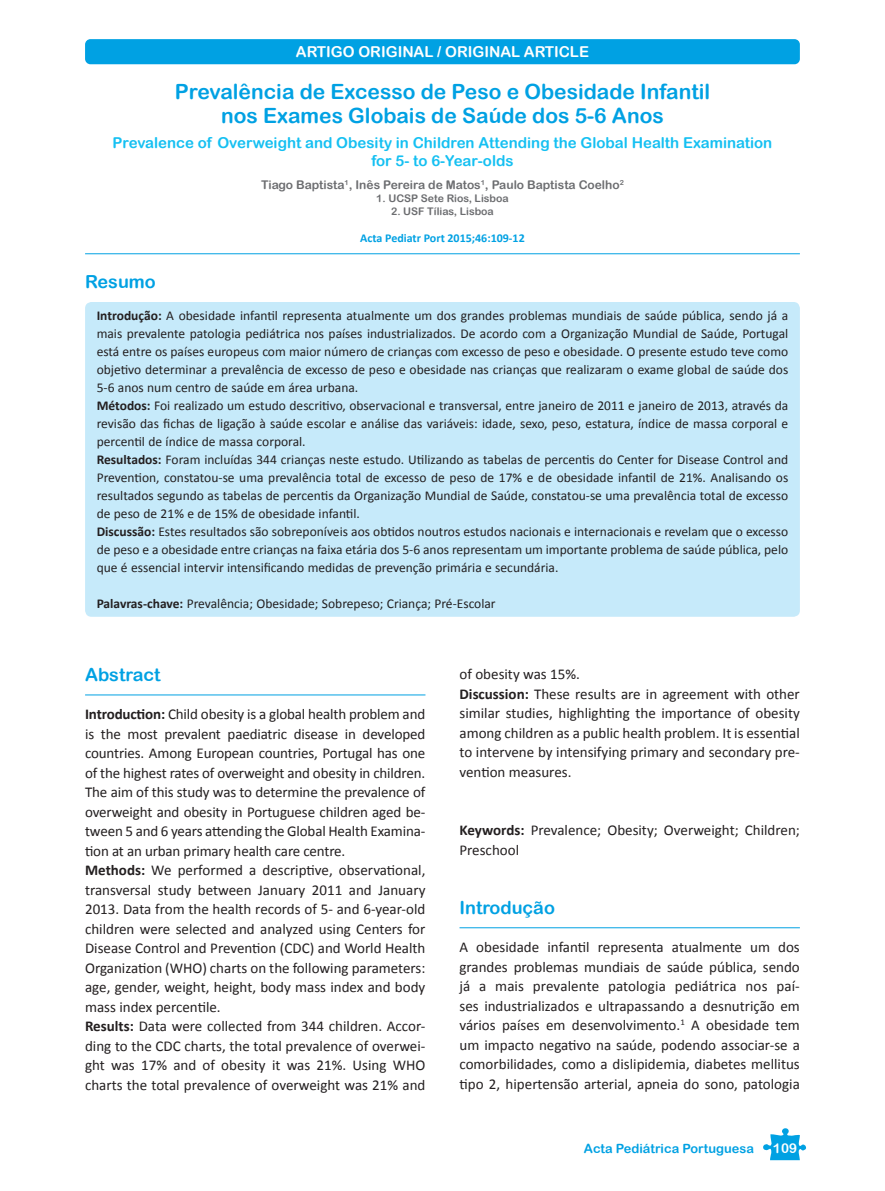
<style>
.page{position:relative;width:885px;height:1191px;background:#fff}
.page>*{position:absolute;margin:0;border:0;box-sizing:border-box;transform-origin:0 0}
.t1{font:21px/24px "Arial Rounded MT Bold";color:#00a1e3;text-align:center}
.t2{font:18px "Arial Rounded MT Bold";color:#00a1e3}
.t3{font:15px/19.5px "Calibri";color:#231f20}
.t4{font:15px/18px "Arial Rounded MT Bold";color:#15c0f2;text-align:center}
.t5{font:15px "Arial Rounded MT Bold";color:#fff}
.t6{font:13.5px/18px "Calibri";color:#231f20}
.t7{font:13.5px "Arial Rounded MT Bold";color:#fff}
.t8{font:12.75px "Arial Rounded MT Bold";color:#00a1e3}
.t9{font:12px "Arial Rounded MT Bold";color:#6c6d70}
.t10{font:700 12px "Calibri";color:#00a1e3}
.t11{font:10.5px "Arial Rounded MT Bold";color:#6c6d70}
.s1{font-weight:700}
</style>
<div class="page">
<div style="left:85px;top:39px;width:714px;height:25px;background:#00a1e3;border-radius:5px"></div>
<svg style="left:763px;top:1128px;width:43px;height:32px"></svg>
<hr style="left:85px;top:253px;width:714px;height:1px;background:#00a1e3">
<div style="left:85px;top:302px;width:714px;height:315px;background:#c6eafa;border-radius:6px"></div>
<hr style="left:85px;top:694px;width:340px;height:1px;background:#00a1e3">
<hr style="left:459px;top:927px;width:340px;height:1px;background:#00a1e3">
<p class="t5" style="left:296px;top:43px;width:294px">ARTIGO ORIGINAL / ORIGINAL ARTICLE</p>
<h1 class="t1" style="left:175px;top:79px;width:537px">Prevalência de Excesso de Peso e Obesidade Infantil nos Exames Globais de Saúde dos 5-6 Anos</h1>
<p class="t4" style="left:113px;top:134px;width:661px">Prevalence of Overweight and Obesity in Children Attending the Global Health Examination for 5- to 6-Year-olds</p>
<p class="t9" style="left:261px;top:178px;width:364px">Tiago Baptista<sup>1</sup>, Inês Pereira de Matos<sup>1</sup>, Paulo Baptista Coelho<sup>2</sup></p>
<p class="t11" style="left:376px;top:192px;width:134px">1. UCSP Sete Rios, Lisboa</p>
<p class="t11" style="left:391px;top:205px;width:104px">2. USF Tílias, Lisboa</p>
<p class="t10" style="left:360px;top:230px;width:166px">Acta Pediatr Port 2015;46:109-12</p>
<p class="t2" style="left:85px;top:271px;width:72px">Resumo</p>
<p class="t6" style="left:97px;top:306px;width:693px"><span class="s1">Introdução:</span> A obesidade infantil representa atualmente um dos grandes problemas mundiais de saúde pública, sendo já a mais prevalente patologia pediátrica nos países industrializados. De acordo com a Organização Mundial de Saúde, Portugal está entre os países europeus com maior número de crianças com excesso de peso e obesidade. O presente estudo teve como objetivo determinar a prevalência de excesso de peso e obesidade nas crianças que realizaram o exame global de saúde dos 5-6 anos num centro de saúde em área urbana.<br><span class="s1">Métodos:</span> Foi realizado um estudo descritivo, observacional e transversal, entre janeiro de 2011 e janeiro de 2013, através da revisão das fichas de ligação à saúde escolar e análise das variáveis: idade, sexo, peso, estatura, índice de massa corporal e percentil de índice de massa corporal.<br><span class="s1">Resultados:</span> Foram incluídas 344 crianças neste estudo. Utilizando as tabelas de percentis do Center for Disease Control and Prevention, constatou-se uma prevalência total de excesso de peso de 17% e de obesidade infantil de 21%. Analisando os resultados segundo as tabelas de percentis da Organização Mundial de Saúde, constatou-se uma prevalência total de excesso de peso de 21% e de 15% de obesidade infantil.<br><span class="s1">Discussão:</span> Estes resultados são sobreponíveis aos obtidos noutros estudos nacionais e internacionais e revelam que o excesso de peso e a obesidade entre crianças na faixa etária dos 5-6 anos representam um importante problema de saúde pública, pelo que é essencial intervir intensificando medidas de prevenção primária e secundária.</p>
<p class="t6" style="left:97px;top:594px;width:400px"><span class="s1">Palavras-chave:</span> Prevalência; Obesidade; Sobrepeso; Criança; Pré-Escolar</p>
<p class="t2" style="left:85px;top:664px;width:77px">Abstract</p>
<p class="t3" style="left:85px;top:704px;width:342px"><span class="s1">Introduction:</span> Child obesity is a global health problem and is the most prevalent paediatric disease in developed countries. Among European countries, Portugal has one of the highest rates of overweight and obesity in children.<br>The aim of this study was to determine the prevalence of overweight and obesity in Portuguese children aged be&shy;tween 5 and 6 years attending the Global Health Examina&shy;tion at an urban primary health care centre.<br><span class="s1">Methods:</span> We performed a descriptive, observational, transversal study between January 2011 and January 2013. Data from the health records of 5- and 6-year-old children were selected and analyzed using Centers for Disease Control and Prevention (CDC) and World Health Organization (WHO) charts on the following parameters: age, gender, weight, height, body mass index and body mass index percentile.<br><span class="s1">Results:</span> Data were collected from 344 children. Accor&shy;ding to the CDC charts, the total prevalence of overwei&shy;ght was 17% and of obesity it was 21%. Using WHO charts the total prevalence of overweight was 21% and</p>
<p class="t3" style="left:459px;top:663px;width:342px">of obesity was 15%.<br><span class="s1">Discussion:</span> These results are in agreement with other similar studies, highlighting the importance of obesity among children as a public health problem. It is essential to intervene by intensifying primary and secondary pre&shy;vention measures.</p>
<p class="t3" style="left:459px;top:819px;width:342px"><span class="s1">Keywords:</span> Prevalence; Obesity; Overweight; Children;<br>Preschool</p>
<p class="t2" style="left:459px;top:897px;width:97px">Introdução</p>
<p class="t3" style="left:459px;top:936px;width:342px;text-align:justify">A obesidade infantil representa atualmente um dos grandes problemas mundiais de saúde pública, sendo já a mais prevalente patologia pediátrica nos paí&shy;ses industrializados e ultrapassando a desnutrição em vários países em desenvolvimento.<sup>1</sup> A obesidade tem um impacto negativo na saúde, podendo associar-se a comorbilidades, como a dislipidemia, diabetes mellitus tipo 2, hipertensão arterial, apneia do sono, patologia</p>
<p class="t8" style="left:584px;top:1141px;width:171px">Acta Pediátrica Portuguesa</p>
<p class="t7" style="left:772px;top:1139px;width:26px">109</p>
</div>
